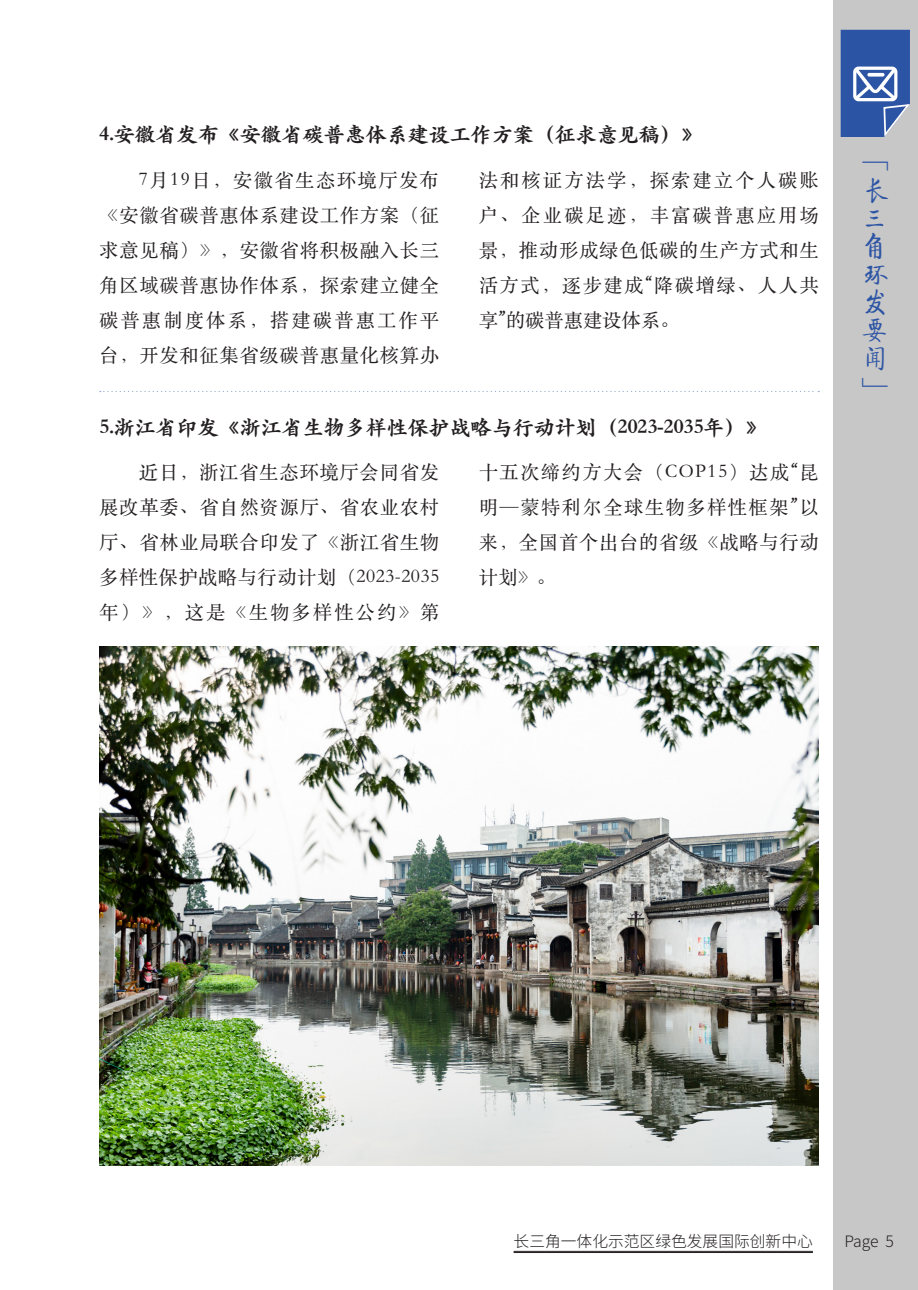
<style>
.page{position:relative;width:918px;height:1290px;background:#fff}
.page>*{position:absolute;margin:0;border:0;box-sizing:border-box;transform-origin:0 0}
.t1{font:28px/28px "FZQTJW GB1 0";color:#2b54a4}
.t2{font:900 21px "ST Kaiti SC";color:#231f20}
.t3{font:19.25px/35px "ST Songti SC Regular";letter-spacing:.04em;color:#231f20;text-align:justify}
.t4{font:300 15.75px "Source Han Sans CN";color:#231f20}
</style>
<div class="page">
<div style="left:833px;top:0;width:85px;height:1290px;background:#c8c7c7"></div>
<hr style="left:513px;top:1251px;width:300px;height:1px;background:#231f20">
<hr style="left:513px;top:1252px;width:300px;height:1px;background:#231f20">
<svg style="left:840px;top:30px;width:70px;height:107px;background:#5071b1"></svg>
<svg style="left:100px;top:391px;width:719px;height:1px"></svg>
<img style="left:99px;top:647px;width:720px;height:519px">
<p class="t2" style="left:99px;top:122px;width:604px">4.安徽省发布《安徽省碳普惠体系建设工作方案（征求意见稿）》</p>
<p class="t3" style="left:99px;top:162px;width:341px;text-indent:40px">7月19日，安徽省生态环境厅发布《安徽省碳普惠体系建设工作方案（征求意见稿）》，安徽省将积极融入长三角区域碳普惠协作体系，探索建立健全碳普惠制度体系，搭建碳普惠工作平台，开发和征集省级碳普惠量化核算办</p>
<p class="t3" style="left:479px;top:162px;width:341px">法和核证方法学，探索建立个人碳账户、企业碳足迹，丰富碳普惠应用场景，推动形成绿色低碳的生产方式和生活方式，逐步建成“降碳增绿、人人共享”的碳普惠建设体系。</p>
<p class="t2" style="left:99px;top:414px;width:668px">5.浙江省印发《浙江省生物多样性保护战略与行动计划（2023-2035年）》</p>
<p class="t3" style="left:99px;top:454px;width:341px;text-indent:40px">近日，浙江省生态环境厅会同省发展改革委、省自然资源厅、省农业农村厅、省林业局联合印发了《浙江省生物多样性保护战略与行动计划（2023-2035年）》，这是《生物多样性公约》第</p>
<p class="t3" style="left:479px;top:454px;width:341px">十五次缔约方大会（COP15）达成“昆明—蒙特利尔全球生物多样性框架”以来，全国首个出台的省级《战略与行动计划》。</p>
<h1 class="t1" style="left:861px;top:150px;width:29px">「长三角环发要闻」</h1>
<p class="t4" style="left:513px;top:1232px;width:301px">长三角一体化示范区绿色发展国际创新中心</p>
<p class="t4" style="left:844px;top:1232px;width:51px">Page 5</p>
</div>
